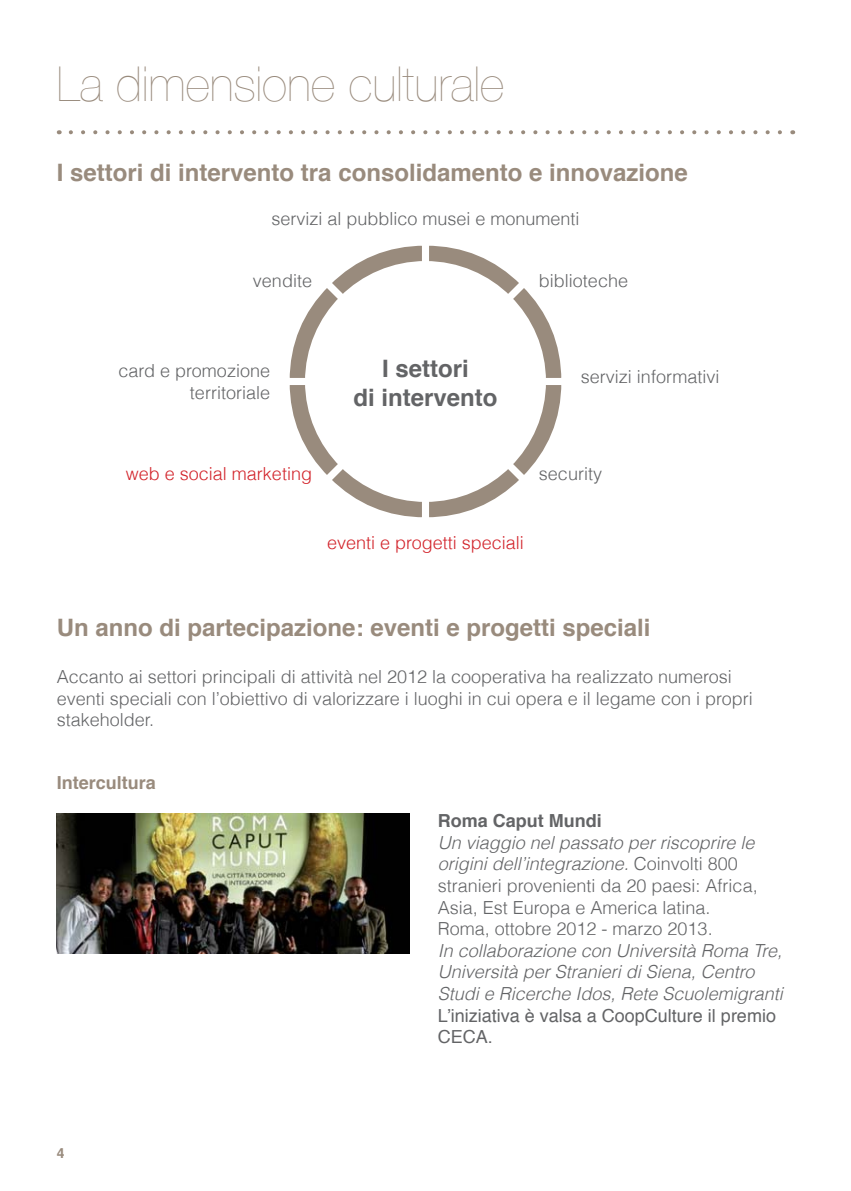
<style>
.page{position:relative;width:851px;height:1191px;background:#fff}
.page>*{position:absolute;margin:0;border:0;box-sizing:border-box;transform-origin:0 0}
.t1{font:200 48px "Helvetica Neue";color:#998b7d}
.t2{font:700 24px "Helvetica";color:#998b7d}
.t3{font:700 24px/28.8px "Helvetica";color:#636466;text-align:center}
.t4{font:300 18px/21.6px "Helvetica";color:#636466}
.t5{font:italic 300 18px/21.6px "Helvetica";color:#636466}
.t6{font:18px/21.6px "Helvetica";color:#636466}
.t7{font:300 18px "Helvetica";color:#d2232a}
.t8{font:700 18px "Helvetica";color:#636466}
.t9{font:700 18px "Helvetica";color:#998b7d}
.t10{font:700 14px "Helvetica";color:#998b7d}
.s1{font-style:italic}
</style>
<div class="page">
<svg style="left:289px;top:245px;width:273px;height:273px"></svg>
<div style="left:305px;top:261px;width:241px;height:241px;background:#fff;border-radius:50%"></div>
<svg style="left:71px;top:130px;width:711px;height:4px"></svg>
<img style="left:57px;top:813px;width:352px;height:140px">
<h1 class="t1" style="left:57px;top:56px;width:449px">La dimensione culturale</h1>
<h2 class="t2" style="left:57px;top:162px;width:632px">I settori di intervento tra consolidamento e innovazione</h2>
<p class="t4" style="left:271px;top:209px;width:310px">servizi al pubblico musei e monumenti</p>
<p class="t4" style="left:253px;top:272px;width:61px">vendite</p>
<p class="t4" style="left:539px;top:272px;width:91px">biblioteche</p>
<p class="t4" style="left:118px;top:361px;width:153px;text-align:right">card e promozione territoriale</p>
<h2 class="t3" style="left:353px;top:356px;width:146px">I settori<br>di intervento</h2>
<p class="t4" style="left:581px;top:368px;width:140px">servizi informativi</p>
<p class="t7" style="left:126px;top:466px;width:188px">web e social marketing</p>
<p class="t4" style="left:539px;top:464px;width:65px">security</p>
<p class="t7" style="left:327px;top:535px;width:198px">eventi e progetti speciali</p>
<h2 class="t2" style="left:57px;top:618px;width:595px">Un anno di partecipazione: eventi e progetti speciali</h2>
<p class="t4" style="left:57px;top:667px;width:697px">Accanto ai settori principali di attività nel 2012 la cooperativa ha realizzato numerosi eventi speciali con l’obiettivo di valorizzare i luoghi in cui opera e il legame con i propri stakeholder.</p>
<p class="t9" style="left:57px;top:775px;width:101px">Intercultura</p>
<p class="t10" style="left:57px;top:1146px;width:9px">4</p>
<p class="t8" style="left:437px;top:813px;width:165px">Roma Caput Mundi</p>
<p class="t4" style="left:437px;top:833px;width:321px"><span class="s1">Un viaggio nel passato per riscoprire le origini dell’integrazione.</span> Coinvolti 800 stranieri provenienti da 20 paesi: Africa, Asia, Est Europa e America latina.<br>Roma, ottobre 2012 - marzo 2013.</p>
<p class="t5" style="left:437px;top:941px;width:346px">In collaborazione con Università Roma Tre,<br>Università per Stranieri di Siena, Centro<br>Studi e Ricerche Idos, Rete Scuolemigranti</p>
<p class="t6" style="left:437px;top:1006px;width:340px">L’iniziativa è valsa a CoopCulture il premio<br>CECA.</p>
</div>
